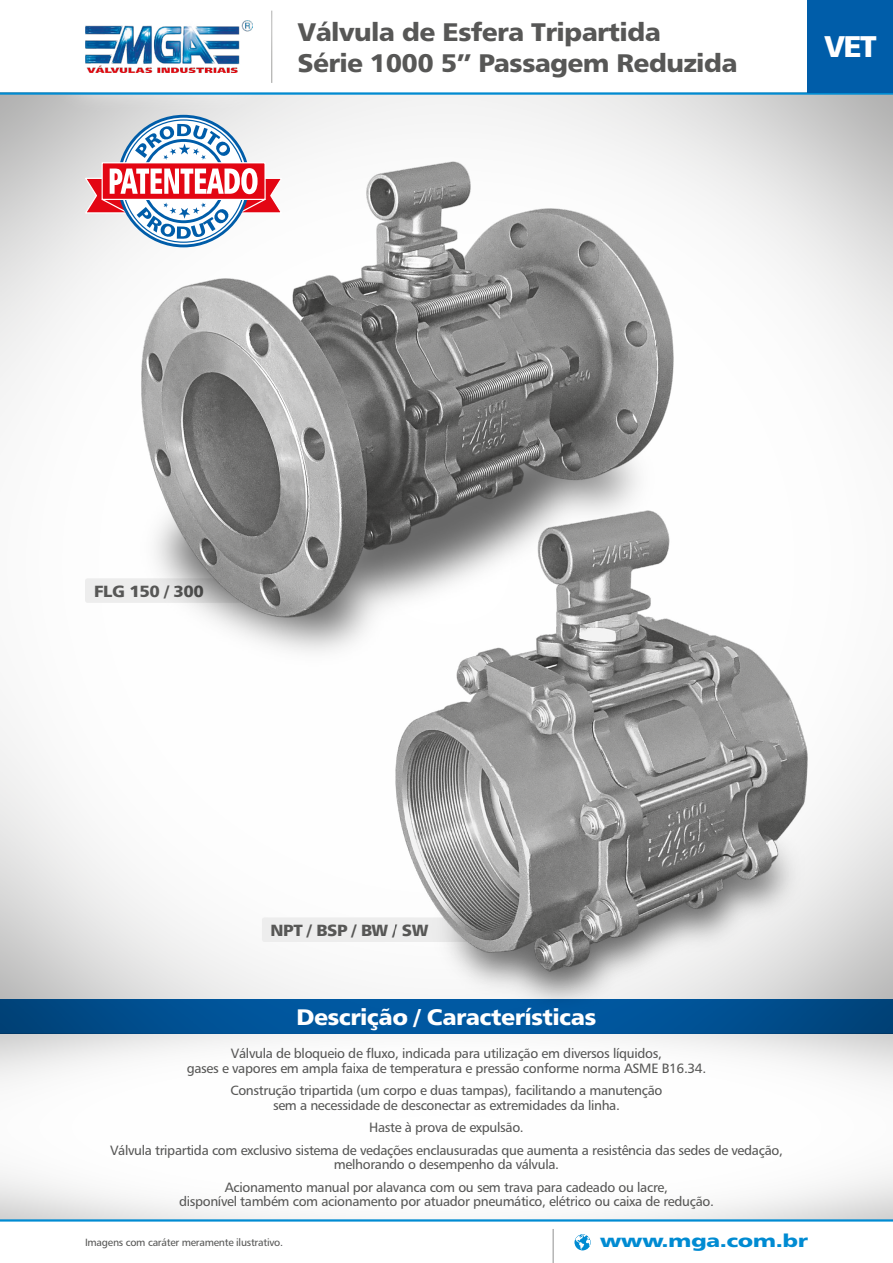
<style>
.page{position:relative;width:893px;height:1263px;background:#fff}
.page>*{position:absolute;margin:0;border:0;box-sizing:border-box;transform-origin:0 0}
.t1{font:30px "Humanist 777 BT Black B";color:#fff}
.t2{font:25.5px/30.6px "Humanist 777 BT Black B";letter-spacing:-.025em;color:#575756;scale:1.05 1}
.t3{font:22.5px "Humanist 777 BT Black B";letter-spacing:-.025em;color:#fff;scale:1.05 1}
.t4{font:18px "Humanist 777 BT Black B";letter-spacing:-.025em;color:#008bd2;scale:1.3 1}
.t5{font:16.2px "Humanist 777 BT Black B";letter-spacing:-.025em;color:#575756;scale:1.05 1}
.t6{font:13.5px/14.2px "Humanist 777 BT Roman B";letter-spacing:-.025em;color:#575756;text-align:center}
.t7{font:10.5px "Humanist 777 BT Roman B";letter-spacing:-.025em;color:#575756}
</style>
<div class="page">
<img style="left:0;top:95px;width:893px;height:1124px">
<svg style="left:0;top:999px;width:893px;height:34px;background:#004f91"></svg>
<svg style="left:43px;top:10px;width:250px;height:104px"></svg>
<img style="left:85px;top:20px;width:167px;height:52px">
<svg style="left:575px;top:1234px;width:15px;height:15px"></svg>
<hr style="left:553px;top:1229px;width:1px;height:34px;background:#9d9d9c">
<hr style="left:0;top:92px;width:893px;height:3px;background:#008bd2">
<hr style="left:0;top:1219px;width:893px;height:2px;background:#008bd2">
<div style="left:262px;top:917px;width:226px;height:25px;background:#ededed;border-radius:3px"></div>
<img style="left:396px;top:510px;width:416px;height:506px">
<div style="left:85px;top:578px;width:192px;height:25px;background:#ededed;border-radius:3px"></div>
<img style="left:135px;top:162px;width:539px;height:508px">
<div style="left:808px;top:0;width:85px;height:92px;background:#005da9"></div>
<svg style="left:85px;top:115px;width:197px;height:132px"></svg>
<h2 class="t2" style="left:298px;top:17px;width:421px">Válvula de Esfera Tripartida<br>Série 1000 5” Passagem Reduzida</h2>
<h1 class="t1" style="left:824px;top:27px;width:54px">VET</h1>
<p class="t5" style="left:94px;top:580px;width:106px">FLG 150 / 300</p>
<p class="t5" style="left:271px;top:920px;width:152px">NPT / BSP / BW / SW</p>
<h3 class="t3" style="left:297px;top:1003px;width:287px">Descrição / Características</h3>
<p class="t6" style="left:187px;top:1046px;width:521px">Válvula de bloqueio de fluxo, indicada para utilização em diversos líquidos,<br>gases e vapores em ampla faixa de temperatura e pressão conforme norma ASME B16.34.</p>
<p class="t6" style="left:230px;top:1083px;width:433px">Construção tripartida (um corpo e duas tampas), facilitando a manutenção sem a necessidade de desconectar as extremidades da linha.</p>
<p class="t6" style="left:110px;top:1116px;width:674px;line-height:22.8px">Haste à prova de expulsão.<br>Válvula tripartida com exclusivo sistema de vedações enclausuradas que aumenta a resistência das sedes de vedação,</p>
<p class="t6" style="left:225px;top:1153px;width:445px;line-height:22.8px">melhorando o desempenho da válvula.<br>Acionamento manual por alavanca com ou sem trava para cadeado ou lacre,</p>
<p class="t6" style="left:179px;top:1194px;width:536px">disponível também com acionamento por atuador pneumático, elétrico ou caixa de redução.</p>
<p class="t7" style="left:85px;top:1236px;width:199px">Imagens com caráter meramente ilustrativo.</p>
<h3 class="t4" style="left:600px;top:1229px;width:162px">www.mga.com.br</h3>
</div>
